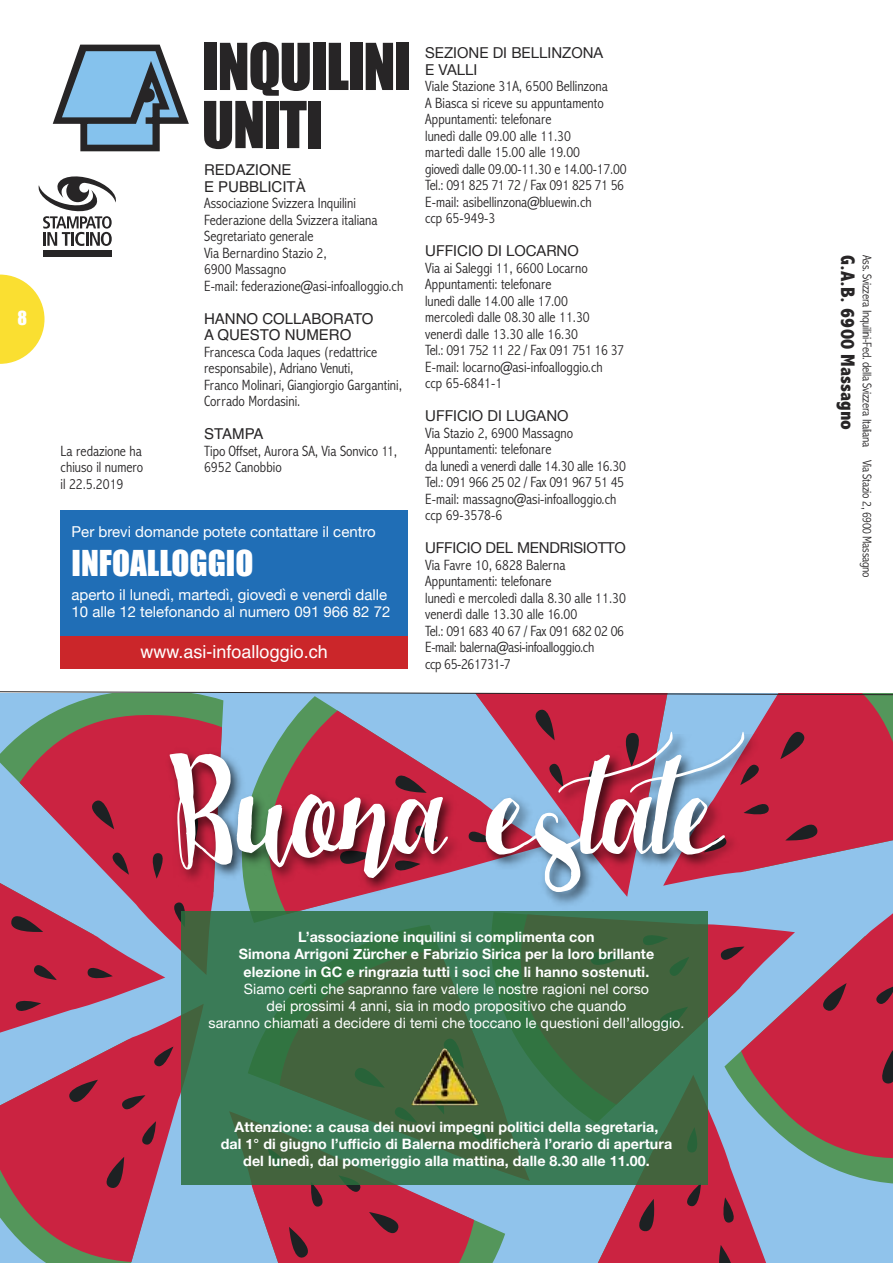
<style>
.page{position:relative;width:893px;height:1263px;background:#fff}
.page>*{position:absolute;margin:0;border:0;box-sizing:border-box;transform-origin:0 0}
.t1{font:165px "Laser Metal";color:#fff}
.t2{font:59.7px/58.1px "Impact";letter-spacing:-.025em;color:#272526}
.t3{font:33px "Impact";color:#fff}
.t4{font:800 condensed 19.95px "Abadi";color:#272526}
.t5{font:18px "Helvetica";color:#fff}
.t6{font:18px "Impact";color:#fff}
.t7{font:300 condensed 15px/16.5px "Abadi";color:#272526}
.t8{font:15px/16.5px "Helvetica Neue";color:#fff}
.t9{font:15px/16.5px "Helvetica Neue";color:#272526}
.t10{font:15px/16.5px "Helvetica";color:#272526}
.t11{font:700 14.25px/17.2px "Helvetica Neue";letter-spacing:.005em;color:#fff;text-align:center}
.t12{font:14.25px/17.2px "Helvetica Neue";letter-spacing:.005em;color:#fff;text-align:center}
.t13{font:300 condensed 12.75px "Abadi";letter-spacing:-.025em;color:#272526}
</style>
<div class="page">
<svg style="left:0;top:275px;width:45px;height:89px"></svg>
<div style="left:43px;top:250px;width:69px;height:6px;background:#272526"></div>
<svg style="left:39px;top:176px;width:77px;height:70px"></svg>
<div style="left:61px;top:633px;width:347px;height:36px;background:#cb262a"></div>
<div style="left:61px;top:510px;width:347px;height:126px;background:#206eb6"></div>
<svg style="left:0;top:691px;width:893px;height:572px;background:#a56d87"></svg>
<svg style="left:53px;top:45px;width:136px;height:106px"></svg>
<img style="left:0;top:735px;width:893px;height:228px">
<div style="left:182px;top:911px;width:526px;height:273px;background:#2b6f3d;opacity:.85"></div>
<img style="left:411px;top:1048px;width:68px;height:58px">
<p class="t6" style="left:17px;top:308px;width:11px">8</p>
<h2 class="t2" style="left:202px;top:40px;width:211px">INQUILINI<br>UNITI</h2>
<p class="t10" style="left:204px;top:162px;width:103px">REDAZIONE<br>E PUBBLICITÀ</p>
<p class="t7" style="left:204px;top:195px;width:201px">Associazione Svizzera Inquilini<br>Federazione della Svizzera italiana<br>Segretariato generale<br>Via Bernardino Stazio 2,<br>6900 Massagno<br>E-mail: federazione@asi-infoalloggio.ch</p>
<p class="t10" style="left:204px;top:310px;width:171px">HANNO COLLABORATO<br>A QUESTO NUMERO</p>
<p class="t7" style="left:204px;top:343px;width:199px">Francesca Coda Jaques (redattrice responsabile), Adriano Venuti,<br>Franco Molinari, Giangiorgio Gargantini, Corrado Mordasini.</p>
<p class="t10" style="left:204px;top:426px;width:61px">STAMPA</p>
<p class="t7" style="left:204px;top:442px;width:194px">Tipo Offset, Aurora SA, Via Sonvico 11,<br>6952 Canobbio</p>
<p class="t7" style="left:61px;top:442px;width:84px;text-align:justify">La redazione ha chiuso il numero il 22.5.2019</p>
<p class="t8" style="left:72px;top:524px;width:306px">Per brevi domande potete contattare il centro</p>
<h3 class="t3" style="left:72px;top:546px;width:183px">INFOALLOGGIO</h3>
<p class="t8" style="left:72px;top:587px;width:320px">aperto il lunedì, martedì, giovedì e venerdì dalle<br>10 alle 12 telefonando al numero 091 966 82 72</p>
<p class="t5" style="left:141px;top:641px;width:189px">www.asi-infoalloggio.ch</p>
<p class="t9" style="left:425px;top:45px;width:180px">SEZIONE DI BELLINZONA<br>E VALLI</p>
<p class="t7" style="left:425px;top:78px;width:203px">Viale Stazione 31A, 6500 Bellinzona<br>A Biasca si riceve su appuntamento<br>Appuntamenti: telefonare<br>lunedì dalle 09.00 alle 11.30<br>martedì dalle 15.00 alle 19.00<br>giovedì dalle 09.00-11.30 e 14.00-17.00<br>Tel.: 091 825 71 72 / Fax 091 825 71 56<br>E-mail: asibellinzona@bluewin.ch<br>ccp 65-949-3</p>
<p class="t9" style="left:425px;top:243px;width:155px">UFFICIO DI LOCARNO</p>
<p class="t7" style="left:425px;top:259px;width:200px">Via ai Saleggi 11, 6600 Locarno<br>Appuntamenti: telefonare<br>lunedì dalle 14.00 alle 17.00<br>mercoledì dalle 08.30 alle 11.30 venerdì dalle 13.30 alle 16.30<br>Tel.: 091 752 11 22 / Fax 091 751 16 37<br>E-mail: locarno@asi-infoalloggio.ch<br>ccp 65-6841-1</p>
<p class="t9" style="left:425px;top:408px;width:145px">UFFICIO DI LUGANO</p>
<p class="t7" style="left:425px;top:424px;width:202px">Via Stazio 2, 6900 Massagno<br>Appuntamenti: telefonare<br>da lunedì a venerdì dalle 14.30 alle 16.30<br>Tel.: 091 966 25 02 / Fax 091 967 51 45<br>E-mail: massagno@asi-infoalloggio.ch ccp 69-3578-6</p>
<p class="t9" style="left:425px;top:540px;width:202px">UFFICIO DEL MENDRISIOTTO</p>
<p class="t7" style="left:425px;top:556px;width:202px">Via Favre 10, 6828 Balerna<br>Appuntamenti: telefonare<br>lunedì e mercoledì dalla 8.30 alle 11.30 venerdì dalle 13.30 alle 16.00<br>Tel.: 091 683 40 67 / Fax 091 682 02 06<br>E-mail: balerna@asi-infoalloggio.ch<br>ccp 65-261731-7</p>
<h1 class="t1" style="left:170px;top:716px;width:600px">Buona estate</h1>
<p class="t11" style="left:239px;top:928px;width:417px">L’associazione inquilini si complimenta con<br>Simona Arrigoni Zürcher e Fabrizio Sirica per la loro brillante elezione in GC e ringrazia tutti i soci che li hanno sostenuti.</p>
<p class="t12" style="left:209px;top:980px;width:477px">Siamo certi che sapranno fare valere le nostre ragioni nel corso<br>dei prossimi 4 anni, sia in modo propositivo che quando<br>saranno chiamati a decidere di temi che toccano le questioni dell’alloggio.</p>
<p class="t11" style="left:221px;top:1118px;width:453px">Attenzione: a causa dei nuovi impegni politici della segretaria,<br>dal 1° di giugno l’ufficio di Balerna modificherà l’orario di apertura del lunedì, dal pomeriggio alla mattina, dalle 8.30 alle 11.00.</p>
<p class="t13" style="left:875px;top:255px;width:324px;rotate:90deg">Ass. Svizzera Inquilini-Fed. della Svizzera Italiana Via Stazio 2, 6900 Massagno</p>
<h3 class="t4" style="left:860px;top:255px;width:176px;rotate:90deg">G.A.B. 6900 Massagno</h3>
</div>
